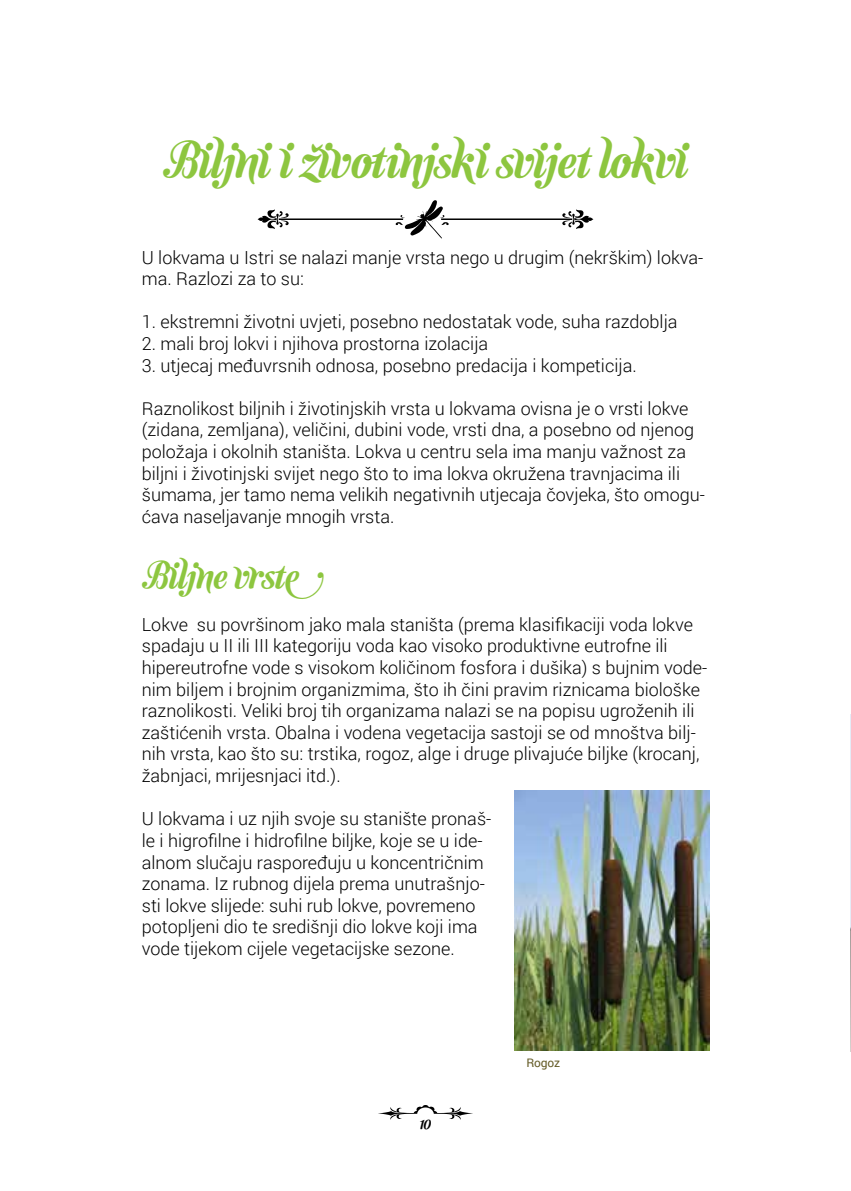
<style>
.page{position:relative;width:851px;height:1191px;background:#fff}
.page>*{position:absolute;margin:0;border:0;box-sizing:border-box;transform-origin:0 0}
.t1{font:48px "Semilla";color:#8dc63f}
.t2{font:36px "Semilla";color:#8dc63f}
.t3{font:300 18px/21.6px "Roboto";color:#000}
.t4{font:14px "Semilla";color:#000}
.t5{font:12px "Roboto";letter-spacing:-.01em;color:#655c28}
</style>
<div class="page">
<svg style="left:378px;top:1105px;width:95px;height:15px"></svg>
<svg style="left:257px;top:200px;width:336px;height:38px"></svg>
<img style="left:514px;top:791px;width:195px;height:259px">
<img style="left:850px;top:714px;width:1px;height:337px">
<h1 class="t1" style="left:163px;top:132px;width:527px">Biljni i životinjski svijet lokvi</h1>
<p class="t3" style="left:142px;top:246px;width:563px">U lokvama u Istri se nalazi manje vrsta nego u drugim (nekrškim) lokva&shy;ma. Razlozi za to su:</p>
<p class="t3" style="left:142px;top:310px;width:537px">1. ekstremni životni uvjeti, posebno nedostatak vode, suha razdoblja</p>
<p class="t3" style="left:142px;top:332px;width:348px">2. mali broj lokvi i njihova prostorna izolacija</p>
<p class="t3" style="left:142px;top:354px;width:496px">3. utjecaj međuvrsnih odnosa, posebno predacija i kompeticija.</p>
<p class="t3" style="left:142px;top:397px;width:564px">Raznolikost biljnih i životinjskih vrsta u lokvama ovisna je o vrsti lokve (zidana, zemljana), veličini, dubini vode, vrsti dna, a posebno od njenog položaja i okolnih staništa. Lokva u centru sela ima manju važnost za biljni i životinjski svijet nego što to ima lokva okružena travnjacima ili šumama, jer tamo nema velikih negativnih utjecaja čovjeka, što omogu&shy;ćava naseljavanje mnogih vrsta.</p>
<h2 class="t2" style="left:142px;top:554px;width:183px">Biljne vrste</h2>
<p class="t3" style="left:142px;top:613px;width:567px">Lokve su površinom jako mala staništa (prema klasifikaciji voda lokve spadaju u II ili III kategoriju voda kao visoko produktivne eutrofne ili hipereutrofne vode s visokom količinom fosfora i dušika) s bujnim vode&shy;nim biljem i brojnim organizmima, što ih čini pravim riznicama biološke raznolikosti. Veliki broj tih organizama nalazi se na popisu ugroženih ili zaštićenih vrsta. Obalna i vodena vegetacija sastoji se od mnoštva bilj&shy;nih vrsta, kao što su: trstika, rogoz, alge i druge plivajuće biljke (krocanj, žabnjaci, mrijesnjaci itd.).</p>
<p class="t3" style="left:142px;top:807px;width:351px">U lokvama i uz njih svoje su stanište pronaš&shy;le i higrofilne i hidrofilne biljke, koje se u ide&shy;alnom slučaju raspoređuju u koncentričnim zonama. Iz rubnog dijela prema unutrašnjo&shy;sti lokve slijede: suhi rub lokve, povremeno potopljeni dio te središnji dio lokve koji ima vode tijekom cijele vegetacijske sezone.</p>
<p class="t4" style="left:419px;top:1116px;width:13px">10</p>
<p class="t5" style="left:526px;top:1054px;width:35px">Rogoz</p>
</div>
